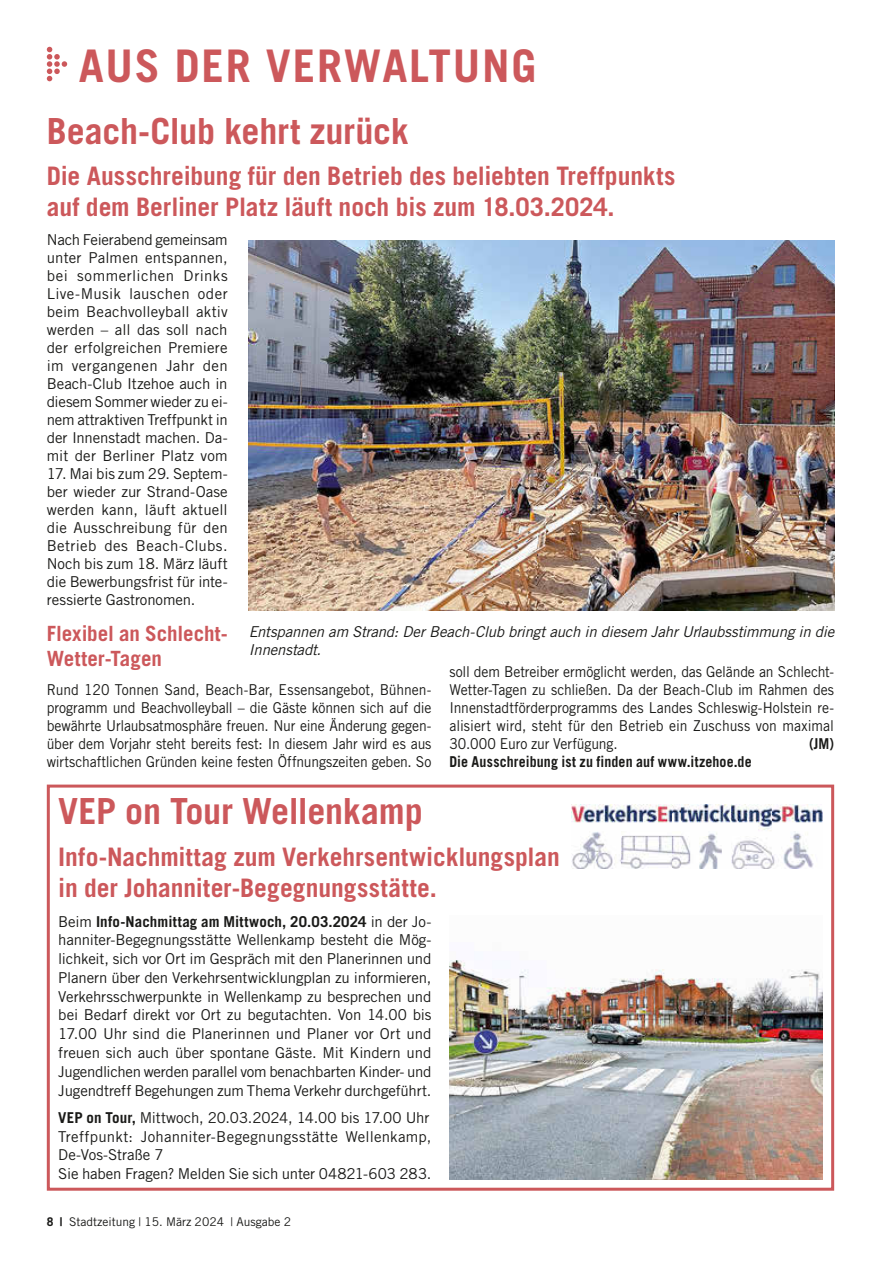
<style>
.page{position:relative;width:881px;height:1263px;background:#fff}
.page>*{position:absolute;margin:0;border:0;box-sizing:border-box;transform-origin:0 0}
.t1{font:700 45px "Trade Gothic LT";letter-spacing:.04em;color:#cc585b}
.t2{font:700 36px "Trade Gothic LT";letter-spacing:-.005em;color:#cc585b}
.t3{font:700 25.5px/30.6px "Trade Gothic LT";color:#cc585b}
.t4{font:700 21px/25.2px "Trade Gothic LT";letter-spacing:-.005em;color:#cc585b}
.t5{font:15px/18px "Trade Gothic LT";letter-spacing:-.005em;color:#1a1a18;text-align:justify}
.t6{font:15px/18px "Trade Gothic LT";letter-spacing:-.005em;color:#1a1a18;text-align:justify;scale:.93 1}
.t7{font:italic 15px/18px "Trade Gothic LT";letter-spacing:-.01em;color:#1a1a18}
.t8{font:700 15px "Trade Gothic LT";letter-spacing:.01em;color:#1a1a18;scale:.93 1}
.t9{font:12px "Trade Gothic LT";color:#1a1a18}
.s1{font-weight:700}
</style>
<div class="page">
<img style="left:571px;top:804px;width:251px;height:64px">
<img style="left:449px;top:960px;width:373px;height:219px">
<div style="left:47px;top:784px;width:786px;height:407px;border:3px solid #cc585b"></div>
<svg style="left:47px;top:47px;width:20px;height:34px"></svg>
<img style="left:249px;top:240px;width:584px;height:370px">
<h1 class="t1" style="left:79px;top:38px;width:459px">AUS DER VERWALTUNG</h1>
<h2 class="t2" style="left:47px;top:109px;width:363px">Beach-Club kehrt zurück</h2>
<h3 class="t3" style="left:47px;top:161px;width:630px">Die Ausschreibung für den Betrieb des beliebten Treffpunkts auf dem Berliner Platz läuft noch bis zum 18.03.2024.</h3>
<p class="t5" style="left:47px;top:230px;width:182px">Nach Feierabend gemeinsam unter Palmen entspannen, bei sommerlichen Drinks Live-Musik lauschen oder beim Beachvolleyball aktiv werden – all das soll nach der erfolgreichen Premiere im vergangenen Jahr den Beach-Club Itzehoe auch in diesem Sommer wieder zu ei&shy;nem attraktiven Treffpunkt in der Innenstadt machen. Da&shy;mit der Berliner Platz vom</p>
<p class="t5" style="left:47px;top:464px;width:182px">17. Mai bis zum 29. Septem&shy;ber wieder zur Strand-Oase werden kann, läuft aktuell die Ausschreibung für den Betrieb des Beach-Clubs.<br>Noch bis zum 18. März läuft die Bewerbungsfrist für inte&shy;ressierte Gastronomen.</p>
<h3 class="t4" style="left:47px;top:621px;width:182px">Flexibel an Schlecht-<br>Wetter-Tagen</h3>
<p class="t6" style="left:47px;top:680px;width:415px">Rund 120 Tonnen Sand, Beach-Bar, Essensangebot, Bühnen&shy;programm und Beachvolleyball – die Gäste können sich auf die bewährte Urlaubsatmosphäre freuen. Nur eine Änderung gegen&shy;über dem Vorjahr steht bereits fest: In diesem Jahr wird es aus wirtschaftlichen Gründen keine festen Öffnungszeiten geben. So</p>
<p class="t7" style="left:249px;top:622px;width:586px">Entspannen am Strand: Der Beach-Club bringt auch in diesem Jahr Urlaubsstimmung in die<br>Innenstadt.</p>
<p class="t6" style="left:449px;top:662px;width:415px">soll dem Betreiber ermöglicht werden, das Gelände an Schlecht-Wetter-Tagen zu schließen. Da der Beach-Club im Rahmen des Innenstadtförderprogramms des Landes Schleswig-Holstein re&shy;alisiert wird, steht für den Betrieb ein Zuschuss von maximal 30.000 Euro zur Verfügung.</p>
<p class="t8" style="left:808px;top:734px;width:28px">(JM)</p>
<p class="t8" style="left:449px;top:752px;width:326px">Die Ausschreibung ist zu finden auf www.itzehoe.de</p>
<h2 class="t2" style="left:58px;top:789px;width:366px">VEP on Tour Wellenkamp</h2>
<h3 class="t3" style="left:58px;top:841px;width:503px;line-height:31.3px">Info-Nachmittag zum Verkehrsentwicklungsplan in der Johanniter-Begegnungsstätte.</h3>
<p class="t5" style="left:58px;top:912px;width:374px;line-height:18.8px">Beim <span class="s1">Info-Nachmittag am Mittwoch, 20.03.2024</span> in der Jo&shy;hanniter-Begegnungsstätte Wellenkamp besteht die Mög&shy;lichkeit, sich vor Ort im Gespräch mit den Planerinnen und Planern über den Verkehrsentwicklungplan zu informieren, Verkehrsschwerpunkte in Wellenkamp zu besprechen und bei Bedarf direkt vor Ort zu begutachten. Von 14.00 bis 17.00 Uhr sind die Planerinnen und Planer vor Ort und freuen sich auch über spontane Gäste. Mit Kindern und Jugendlichen werden parallel vom benachbarten Kinder- und Jugendtreff Begehungen zum Thema Verkehr durchgeführt.</p>
<p class="t5" style="left:58px;top:1108px;width:374px;line-height:18.8px;text-align:left"><span class="s1">VEP on Tour,</span> Mittwoch, 20.03.2024, 14.00 bis 17.00 Uhr Treffpunkt: Johanniter-Begegnungsstätte Wellenkamp, De-Vos-Straße 7<br>Sie haben Fragen? Melden Sie sich unter 04821-603 283.</p>
<p class="t9" style="left:47px;top:1214px;width:246px"><span class="s1">8 |</span> Stadtzeitung | 15. März 2024 | Ausgabe 2</p>
</div>
